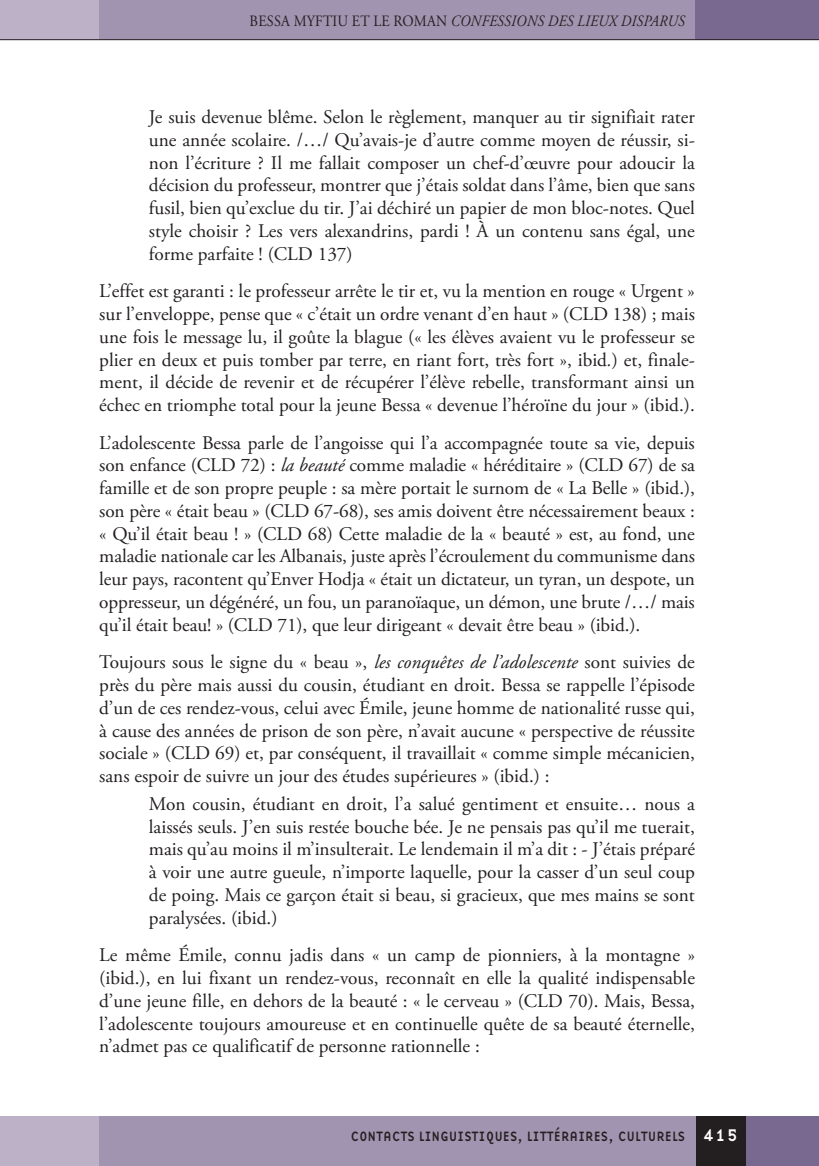
<style>
.page{position:relative;width:819px;height:1166px;background:#fff}
.page>*{position:absolute;margin:0;border:0;box-sizing:border-box;transform-origin:0 0}
.Navaden{font:19.25px/22.8px "Adobe Garamond Pro";color:#231f20;text-align:justify}
.t1{font:italic 15.75px "Adobe Garamond Pro";letter-spacing:.015em;color:#231f20;scale:.9 1}
.t2{font:14px "Base Nine";letter-spacing:-.01em;color:#231f20;scale:.93 1}
.s1{font-style:normal}
.s2{font-style:italic}
.s3{font-size:17.5px;color:#fff}
</style>
<div class="page">
<div style="left:99px;top:0;width:596px;height:40px;background:#a194b0"></div>
<div style="left:0;top:0;width:99px;height:40px;background:#bcb1c7"></div>
<div style="left:694px;top:0;width:125px;height:40px;background:#796990"></div>
<hr style="left:0;top:39px;width:819px;height:1px;background:#231f20">
<div style="left:74px;top:1116px;width:622px;height:50px;background:#a194b0"></div>
<div style="left:0;top:1116px;width:99px;height:50px;background:#bcb1c7"></div>
<div style="left:745px;top:1116px;width:74px;height:50px;background:#796990"></div>
<div style="left:695px;top:1116px;width:50px;height:50px;background:#231f20"></div>
<p class="t1" style="left:249px;top:11px;width:485px"><span class="s1">BESSA MYFTIU ET LE ROMAN</span> CONFESSIONS DES LIEUX DISPARUS</p>
<p class="Navaden" style="left:149px;top:106px;width:547px">Je suis devenue blême. Selon le règlement, manquer au tir signifiait rater une année scolaire. /…/ Qu’avais-je d’autre comme moyen de réussir, si&shy;non l’écriture ? Il me fallait composer un chef-d’œuvre pour adoucir la décision du professeur, montrer que j’étais soldat dans l’âme, bien que sans fusil, bien qu’exclue du tir. J’ai déchiré un papier de mon bloc-notes. Quel style choisir ? Les vers alexandrins, pardi ! À un contenu sans égal, une forme parfaite ! (CLD 137)</p>
<p class="Navaden" style="left:99px;top:280px;width:597px">L’effet est garanti : le professeur arrête le tir et, vu la mention en rouge « Urgent » sur l’enveloppe, pense que « c’était un ordre venant d’en haut » (CLD 138) ; mais une fois le message lu, il goûte la blague (« les élèves avaient vu le professeur se plier en deux et puis tomber par terre, en riant fort, très fort », ibid<span class="s2">.</span>) et, finale&shy;ment, il décide de revenir et de récupérer l’élève rebelle, transformant ainsi un échec en triomphe total pour la jeune Bessa « devenue l’héroïne du jour » (ibid.).</p>
<p class="Navaden" style="left:99px;top:432px;width:597px">L’adolescente Bessa parle de l’angoisse qui l’a accompagnée toute sa vie, depuis son enfance (CLD 72) : <span class="s2">la beauté</span> comme maladie « héréditaire » (CLD 67) de sa famille et de son propre peuple : sa mère portait le surnom de « La Belle » (ibid.), son père « était beau » (CLD 67-68), ses amis doivent être nécessairement beaux : « Qu’il était beau ! » (CLD 68) Cette maladie de la « beauté » est, au fond, une maladie nationale car les Albanais, juste après l’écroulement du communisme dans leur pays, racontent qu’Enver Hodja « était un dictateur, un tyran, un despote, un oppresseur, un dégénéré, un fou, un paranoïaque, un démon, une brute /…/ mais qu’il était beau! » (CLD 71), que leur dirigeant « devait être beau » (ibid.).</p>
<p class="Navaden" style="left:99px;top:651px;width:597px">Toujours sous le signe du « beau », <span class="s2">les conquêtes de l’adolescente</span> sont suivies de près du père mais aussi du cousin, étudiant en droit. Bessa se rappelle l’épisode d’un de ces rendez-vous, celui avec Émile, jeune homme de nationalité russe qui, à cause des années de prison de son père, n’avait aucune « perspective de réussite sociale » (CLD 69) et, par conséquent, il travaillait « comme simple mécanicien, sans espoir de suivre un jour des études supérieures » (ibid.) :</p>
<p class="Navaden" style="left:149px;top:793px;width:547px">Mon cousin, étudiant en droit, l’a salué gentiment et ensuite… nous a laissés seuls. J’en suis restée bouche bée. Je ne pensais pas qu’il me tuerait, mais qu’au moins il m’insulterait. Le lendemain il m’a dit : - J’étais préparé à voir une autre gueule, n’importe laquelle, pour la casser d’un seul coup de poing. Mais ce garçon était si beau, si gracieux, que mes mains se sont paralysées. (ibid.)</p>
<p class="Navaden" style="left:99px;top:944px;width:597px">Le même Émile, connu jadis dans « un camp de pionniers, à la montagne » (ibid.), en lui fixant un rendez-vous, reconnaît en elle la qualité indispensable d’une jeune fille, en dehors de la beauté : « le cerveau » (CLD 70). Mais, Bessa, l’adolescente toujours amoureuse et en continuelle quête de sa beauté éternelle, n’admet pas ce qualificatif de personne rationnelle :</p>
<p class="t2" style="left:350px;top:1126px;width:418px">CONTACTS LINGUISTIQUES, LITTÉRAIRES, CULTURELS <span class="s3">415</span></p>
</div>
